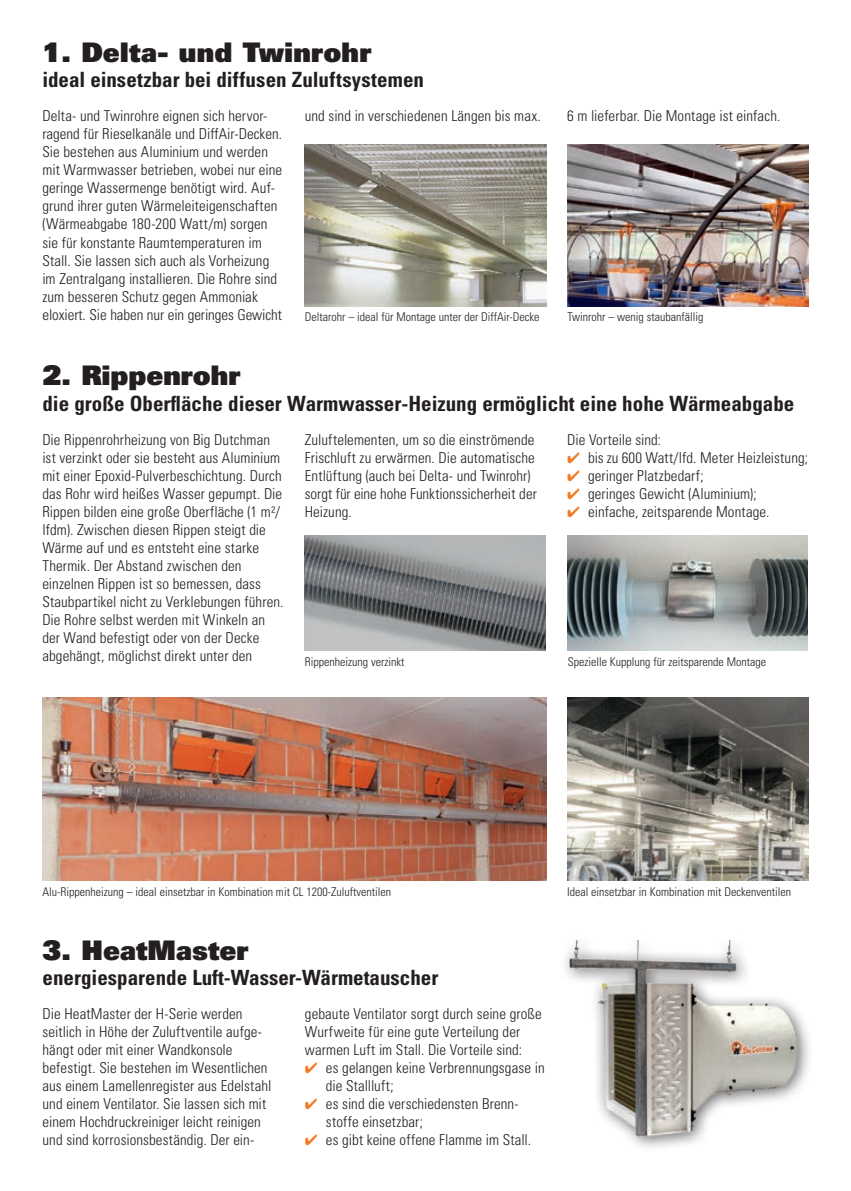
<style>
.page{position:relative;width:851px;height:1191px;background:#fff}
.page>*{position:absolute;margin:0;border:0;box-sizing:border-box;transform-origin:0 0}
.t1{font:27px "Univers LT Std X Black";color:#231f20}
.t2{font:700 condensed 21px "Univers LT Std";color:#231f20}
.t3{font:300 condensed 15px/18px "Univers LT Std";letter-spacing:.005em;color:#231f20}
.t4{font:300 condensed 12px "Univers LT Std";color:#231f20}
.s1{color:#f47921}
</style>
<div class="page">
<img style="left:305px;top:145px;width:241px;height:161px">
<img style="left:567px;top:145px;width:241px;height:161px">
<img style="left:42px;top:697px;width:504px;height:183px">
<img style="left:567px;top:697px;width:241px;height:183px">
<img style="left:305px;top:536px;width:240px;height:115px">
<img style="left:567px;top:536px;width:240px;height:115px">
<img style="left:567px;top:940px;width:241px;height:208px">
<h1 class="t1" style="left:42px;top:35px;width:330px">1. Delta- und Twinrohr</h1>
<h2 class="t2" style="left:42px;top:67px;width:383px">ideal einsetzbar bei diffusen Zuluftsystemen</h2>
<p class="t3" style="left:42px;top:107px;width:241px">Delta- und Twinrohre eignen sich hervor&shy;ragend für Rieselkanäle und DiffAir-Decken.<br>Sie bestehen aus Aluminium und werden mit Warmwasser betrieben, wobei nur eine geringe Wassermenge benötigt wird. Auf&shy;grund ihrer guten Wärmeleiteigenschaften (Wärmeabgabe 180-200 Watt/m) sorgen sie für konstante Raumtemperaturen im Stall. Sie lassen sich auch als Vorheizung im Zentralgang installieren. Die Rohre sind zum besseren Schutz gegen Ammoniak eloxiert. Sie haben nur ein geringes Gewicht</p>
<p class="t3" style="left:305px;top:107px;width:237px">und sind in verschiedenen Längen bis max.</p>
<p class="t3" style="left:567px;top:107px;width:215px">6 m lieferbar. Die Montage ist einfach.</p>
<p class="t4" style="left:305px;top:310px;width:236px">Deltarohr – ideal für Montage unter der DiffAir-Decke</p>
<p class="t4" style="left:567px;top:310px;width:137px">Twinrohr – wenig staubanfällig</p>
<h1 class="t1" style="left:42px;top:358px;width:199px">2. Rippenrohr</h1>
<h2 class="t2" style="left:42px;top:390px;width:753px">die große Oberfläche dieser Warmwasser-Heizung ermöglicht eine hohe Wärmeabgabe</h2>
<p class="t3" style="left:42px;top:430px;width:242px">Die Rippenrohrheizung von Big Dutchman ist verzinkt oder sie besteht aus Aluminium mit einer Epoxid-Pulverbeschichtung. Durch das Rohr wird heißes Wasser gepumpt. Die Rippen bilden eine große Oberfläche (1 m²/ lfdm). Zwischen diesen Rippen steigt die Wärme auf und es entsteht eine starke Thermik. Der Abstand zwischen den einzelnen Rippen ist so bemessen, dass Staubpartikel nicht zu Verklebungen führen.<br>Die Rohre selbst werden mit Winkeln an der Wand befestigt oder von der Decke abgehängt, möglichst direkt unter den</p>
<p class="t3" style="left:305px;top:430px;width:233px">Zuluftelementen, um so die einströmende Frischluft zu erwärmen. Die automatische Entlüftung (auch bei Delta- und Twinrohr) sorgt für eine hohe Funktionssicherheit der Heizung.</p>
<p class="t3" style="left:567px;top:430px;width:96px">Die Vorteile sind:</p>
<p class="t3" style="left:567px;top:448px;width:242px"><span class="s1">✔</span> bis zu 600 Watt/lfd. Meter Heizleistung;</p>
<p class="t3" style="left:567px;top:466px;width:138px"><span class="s1">✔</span> geringer Platzbedarf;</p>
<p class="t3" style="left:567px;top:484px;width:191px"><span class="s1">✔</span> geringes Gewicht (Aluminium);</p>
<p class="t3" style="left:567px;top:502px;width:204px"><span class="s1">✔</span> einfache, zeitsparende Montage.</p>
<p class="t4" style="left:305px;top:654px;width:101px">Rippenheizung verzinkt</p>
<p class="t4" style="left:567px;top:654px;width:200px">Spezielle Kupplung für zeitsparende Montage</p>
<p class="t4" style="left:42px;top:884px;width:350px">Alu-Rippenheizung – ideal einsetzbar in Kombination mit CL 1200-Zuluftventilen</p>
<p class="t4" style="left:567px;top:884px;width:225px">Ideal einsetzbar in Kombination mit Deckenventilen</p>
<h1 class="t1" style="left:43px;top:932px;width:207px">3. HeatMaster</h1>
<h2 class="t2" style="left:43px;top:964px;width:397px">energiesparende Luft-Wasser-Wärmetauscher</h2>
<p class="t3" style="left:43px;top:1004px;width:230px">Die HeatMaster der H-Serie werden seitlich in Höhe der Zuluftventile aufge&shy;hängt oder mit einer Wandkonsole befestigt. Sie bestehen im Wesentlichen aus einem Lamellenregister aus Edelstahl und einem Ventilator. Sie lassen sich mit einem Hochdruckreiniger leicht reinigen und sind korrosionsbeständig. Der ein-</p>
<p class="t3" style="left:305px;top:1004px;width:238px">gebaute Ventilator sorgt durch seine große<br>Wurfweite für eine gute Verteilung der warmen Luft im Stall. Die Vorteile sind:</p>
<p class="t3" style="left:326px;top:1058px;width:220px;text-indent:-21px"><span class="s1">✔</span> es gelangen keine Verbrennungsgase in die Stallluft;</p>
<p class="t3" style="left:326px;top:1094px;width:193px;text-indent:-21px"><span class="s1">✔</span> es sind die verschiedensten Brenn&shy;stoffe einsetzbar;</p>
<p class="t3" style="left:305px;top:1130px;width:228px"><span class="s1">✔</span> es gibt keine offene Flamme im Stall.</p>
</div>
